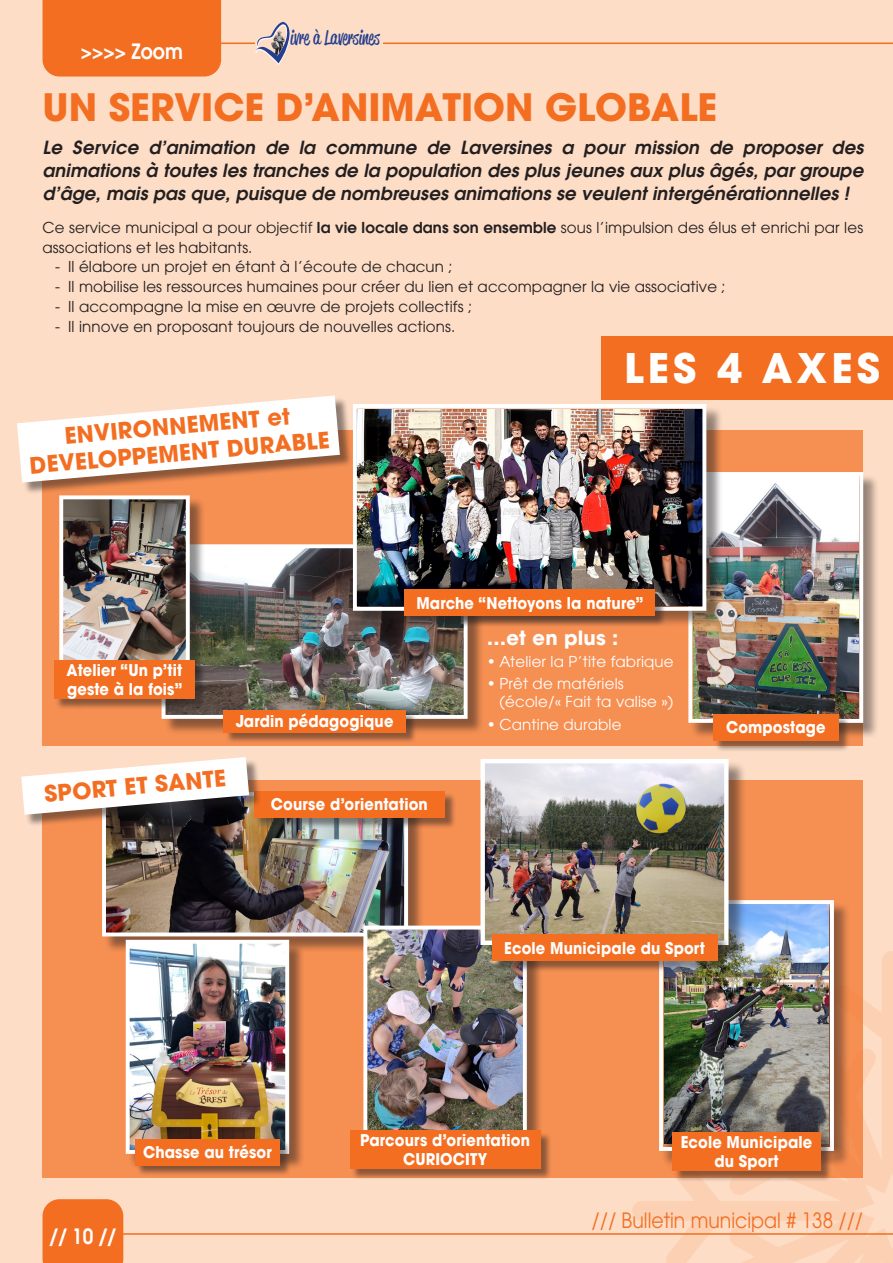
<style>
.page{position:relative;width:893px;height:1263px;background:#fdddc6}
.page>*{position:absolute;margin:0;border:0;box-sizing:border-box;transform-origin:0 0}
.t1{font:700 40.5px "ITC Avant Garde Std";letter-spacing:.1em;color:#fff}
.t2{font:700 37.5px "ITC Avant Garde Std";color:#f36e21}
.t3{font:700 22.5px/27px "ITC Avant Garde Std";color:#f36e21;text-align:center}
.t4{font:21px "ITC Avant Garde Std";color:#f36e21;scale:.9 1}
.t5{font:600 21px "ITC Avant Garde Std";color:#fff;scale:.9 1}
.t6{font:19.5px "Reklame Script";color:#253f8e}
.t7{font:700 19.5px "ITC Avant Garde Std";letter-spacing:.01em;color:#fff}
.t8{font:italic 600 18px/23.4px "ITC Avant Garde Std";letter-spacing:.01em;color:#231f20;text-align:justify}
.t9{font:700 16.05px/19.4px "ITC Avant Garde Std";letter-spacing:.01em;color:#fff;text-align:center;scale:.91 1}
.t10{font:15px/19.8px "ITC Avant Garde Std";letter-spacing:.01em;color:#231f20}
.t11{font:15px/18px "ITC Avant Garde Std";letter-spacing:.01em;color:#fff}
.s1{font-weight:600}
</style>
<div class="page">
<svg style="left:632px;top:951px;width:261px;height:312px;fill:#fcd1b3"></svg>
<hr style="left:102px;top:1233px;width:791px;height:2px;background:#f36e21">
<div style="left:43px;top:1199px;width:80px;height:64px;background:#f36e21"></div>
<hr style="left:157px;top:43px;width:736px;height:1px;background:#f36e21">
<div style="left:43px;top:0;width:178px;height:77px;background:#f36e21"></div>
<div style="left:255px;top:28px;width:128px;height:23px;background:#fdddc6"></div>
<svg style="left:256px;top:22px;width:34px;height:43px"></svg>
<div style="left:43px;top:431px;width:820px;height:315px;background:#f68f52"></div>
<div style="left:164px;top:546px;width:320px;height:189px;background:#231f20;opacity:.5"></div>
<img style="left:167px;top:549px;width:296px;height:165px">
<div style="left:162px;top:544px;width:306px;height:175px;border:4px solid #fff"></div>
<div style="left:225px;top:711px;width:192px;height:33px;background:#231f20;opacity:.5"></div>
<div style="left:223px;top:710px;width:183px;height:22px;background:#f36e21"></div>
<div style="left:690px;top:474px;width:189px;height:265px;background:#231f20;opacity:.5"></div>
<img style="left:693px;top:477px;width:165px;height:241px">
<div style="left:688px;top:472px;width:175px;height:251px;border:4px solid #fff"></div>
<div style="left:714px;top:715px;width:136px;height:37px;background:#231f20;opacity:.5"></div>
<div style="left:713px;top:714px;width:125px;height:27px;background:#f36e21"></div>
<div style="left:19px;top:397px;width:334px;height:98px;background:#231f20;opacity:.5"></div>
<svg style="left:17px;top:395px;width:323px;height:88px"></svg>
<div style="left:355px;top:406px;width:368px;height:221px;background:#231f20;opacity:.5"></div>
<img style="left:358px;top:409px;width:343px;height:197px">
<div style="left:353px;top:404px;width:353px;height:207px;border:4px solid #fff"></div>
<div style="left:406px;top:591px;width:261px;height:36px;background:#231f20;opacity:.5"></div>
<div style="left:404px;top:589px;width:251px;height:27px;background:#f36e21"></div>
<div style="left:61px;top:497px;width:145px;height:189px;background:#231f20;opacity:.5"></div>
<img style="left:64px;top:500px;width:121px;height:161px">
<div style="left:59px;top:495px;width:131px;height:175px;border:4px solid #fff"></div>
<div style="left:56px;top:662px;width:151px;height:49px;background:#231f20;opacity:.5"></div>
<div style="left:54px;top:661px;width:141px;height:38px;background:#f36e21"></div>
<div style="left:43px;top:780px;width:820px;height:398px;background:#f68f52"></div>
<div style="left:104px;top:794px;width:320px;height:159px;background:#231f20;opacity:.5"></div>
<img style="left:107px;top:827px;width:296px;height:104px">
<div style="left:102px;top:792px;width:306px;height:144px;border:4px solid #fff"></div>
<div style="left:256px;top:792px;width:200px;height:37px;background:#231f20;opacity:.5"></div>
<div style="left:254px;top:791px;width:190px;height:26px;background:#f36e21"></div>
<div style="left:365px;top:928px;width:178px;height:228px;background:#231f20;opacity:.5"></div>
<img style="left:368px;top:931px;width:154px;height:200px">
<div style="left:363px;top:926px;width:164px;height:214px;border:4px solid #fff"></div>
<div style="left:351px;top:1132px;width:201px;height:48px;background:#231f20;opacity:.5"></div>
<div style="left:350px;top:1131px;width:190px;height:38px;background:#f36e21"></div>
<div style="left:128px;top:942px;width:178px;height:228px;background:#231f20;opacity:.5"></div>
<img style="left:131px;top:945px;width:153px;height:204px">
<div style="left:126px;top:940px;width:163px;height:214px;border:4px solid #fff"></div>
<div style="left:137px;top:1140px;width:155px;height:37px;background:#231f20;opacity:.5"></div>
<div style="left:135px;top:1139px;width:145px;height:26px;background:#f36e21"></div>
<div style="left:661px;top:902px;width:189px;height:265px;background:#231f20;opacity:.5"></div>
<img style="left:664px;top:905px;width:165px;height:238px">
<div style="left:659px;top:900px;width:175px;height:251px;border:4px solid #fff"></div>
<div style="left:674px;top:1134px;width:158px;height:48px;background:#231f20;opacity:.5"></div>
<div style="left:672px;top:1132px;width:149px;height:38px;background:#f36e21"></div>
<div style="left:23px;top:759px;width:239px;height:68px;background:#231f20;opacity:.5"></div>
<svg style="left:21px;top:757px;width:228px;height:58px"></svg>
<div style="left:483px;top:761px;width:264px;height:203px;background:#231f20;opacity:.5"></div>
<img style="left:485px;top:764px;width:239px;height:176px">
<div style="left:480px;top:759px;width:249px;height:186px;border:4px solid #fff"></div>
<div style="left:493px;top:936px;width:236px;height:36px;background:#231f20;opacity:.5"></div>
<div style="left:492px;top:934px;width:225px;height:27px;background:#f36e21"></div>
<div style="left:602px;top:336px;width:291px;height:64px;background:#f36e21"></div>
<h3 class="t5" style="left:81px;top:38px;width:115px">&gt;&gt;&gt;&gt; Zoom</h3>
<h3 class="t6" style="left:290px;top:24px;width:91px">ivre à Laversines</h3>
<h2 class="t2" style="left:43px;top:82px;width:676px">UN SERVICE D’ANIMATION GLOBALE</h2>
<p class="t8" style="left:43px;top:135px;width:822px">Le Service d’animation de la commune de Laversines a pour mission de proposer des animations à toutes les tranches de la population des plus jeunes aux plus âgés, par groupe d’âge, mais pas que, puisque de nombreuses animations se veulent intergénérationnelles !</p>
<p class="t10" style="left:43px;top:217px;width:822px">Ce service municipal a pour objectif <span class="s1">la vie locale dans son ensemble</span> sous l’impulsion des élus et enrichi par les associations et les habitants.</p>
<p class="t10" style="left:55px;top:257px;width:399px">- Il élabore un projet en étant à l’écoute de chacun ;</p>
<p class="t10" style="left:55px;top:277px;width:672px">- Il mobilise les ressources humaines pour créer du lien et accompagner la vie associative ;</p>
<p class="t10" style="left:55px;top:296px;width:418px">- Il accompagne la mise en œuvre de projets collectifs ;</p>
<p class="t10" style="left:55px;top:316px;width:402px">- Il innove en proposant toujours de nouvelles actions.</p>
<h3 class="t3" style="left:26px;top:425px;width:302px;rotate:-5deg">ENVIRONNEMENT et<br>DEVELOPPEMENT DURABLE</h3>
<h1 class="t1" style="left:624px;top:341px;width:258px">LES 4 AXES</h1>
<p class="t9" style="left:416px;top:593px;width:251px">Marche “Nettoyons la nature”</p>
<p class="t9" style="left:67px;top:660px;width:129px;text-align:left">Atelier “Un p’tit geste à la fois”</p>
<h3 class="t7" style="left:487px;top:625px;width:133px">…et en plus :</h3>
<p class="t11" style="left:487px;top:652px;width:188px">• Atelier la P’tite fabrique</p>
<p class="t11" style="left:500px;top:675px;width:175px;text-indent:-13px">• Prêt de matériels (école/« Fait ta valise »)</p>
<p class="t11" style="left:487px;top:715px;width:136px">• Cantine durable</p>
<p class="t9" style="left:236px;top:711px;width:175px">Jardin pédagogique</p>
<p class="t9" style="left:726px;top:717px;width:111px">Compostage</p>
<h3 class="t3" style="left:43px;top:780px;width:184px;rotate:-5deg">SPORT ET SANTE</h3>
<p class="t9" style="left:271px;top:794px;width:174px">Course d’orientation</p>
<p class="t9" style="left:504px;top:938px;width:222px">Ecole Municipale du Sport</p>
<h3 class="t5" style="left:50px;top:1222px;width:75px">// 10 //</h3>
<p class="t9" style="left:360px;top:1130px;width:188px">Parcours d’orientation<br>CURIOCITY</p>
<p class="t9" style="left:143px;top:1142px;width:143px">Chasse au trésor</p>
<p class="t9" style="left:681px;top:1132px;width:146px">Ecole Municipale du Sport</p>
<h3 class="t4" style="left:592px;top:1207px;width:303px">/// Bulletin municipal # 138 ///</h3>
</div>
